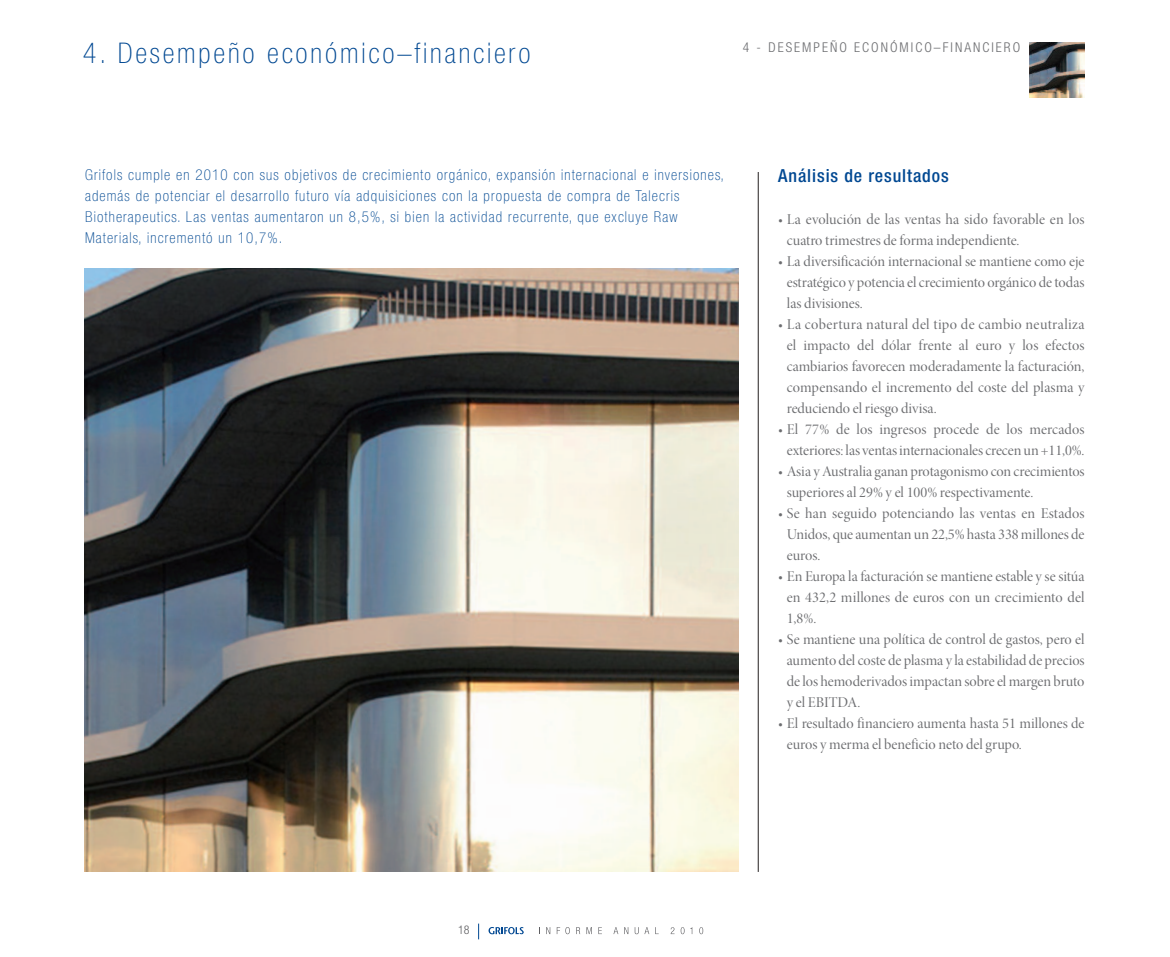
<style>
.page{position:relative;width:1170px;height:957px;background:#fff}
.page>*{position:absolute;margin:0;border:0;box-sizing:border-box;transform-origin:0 0}
.t1{font:100 condensed 28.5px "Helvetica Neue LT Std";letter-spacing:.1em;color:#014892}
.t2{font:500 condensed 18px "Helvetica Neue LT Std";letter-spacing:.05em;color:#014892}
.t3{font:15px/21px "Minion Pro Disp";color:#6c6d70;text-align:justify}
.t4{font:100 condensed 15px/21px "Helvetica Neue LT Std";letter-spacing:.075em;color:#014892}
.t5{font:300 condensed 13.5px "Helvetica Neue LT Std";letter-spacing:.15em;color:#6c6d70}
.t6{font:300 condensed 12px "Helvetica Neue LT Std";color:#5f5f62}
</style>
<div class="page">
<svg style="left:488px;top:927px;width:35px;height:7px"></svg>
<svg style="left:546px;top:927px;width:4px;height:7px"></svg>
<svg style="left:556px;top:927px;width:13px;height:7px"></svg>
<svg style="left:576px;top:927px;width:4px;height:7px"></svg>
<svg style="left:586px;top:927px;width:6px;height:7px"></svg>
<svg style="left:598px;top:927px;width:4px;height:7px"></svg>
<svg style="left:613px;top:927px;width:5px;height:7px"></svg>
<svg style="left:624px;top:927px;width:4px;height:7px"></svg>
<svg style="left:634px;top:927px;width:4px;height:7px"></svg>
<svg style="left:644px;top:927px;width:5px;height:7px"></svg>
<svg style="left:670px;top:927px;width:4px;height:7px"></svg>
<svg style="left:680px;top:927px;width:4px;height:7px"></svg>
<svg style="left:699px;top:927px;width:4px;height:7px"></svg>
<svg style="left:478px;top:923px;width:1px;height:16px"></svg>
<img style="left:1029px;top:43px;width:55px;height:55px">
<hr style="left:758px;top:172px;width:1px;height:700px;background:#231f20">
<img style="left:84px;top:269px;width:654px;height:603px">
<h1 class="t1" style="left:83px;top:43px;width:449px">4. Desempeño económico–financiero</h1>
<p class="t5" style="left:742px;top:43px;width:279px">4 - DESEMPEÑO ECONÓMICO–FINANCIERO</p>
<p class="t4" style="left:85px;top:165px;width:640px">Grifols cumple en 2010 con sus objetivos de crecimiento orgánico, expansión internacional e inversiones, además de potenciar el desarrollo futuro vía adquisiciones con la propuesta de compra de Talecris Biotherapeutics. Las ventas aumentaron un 8,5%, si bien la actividad recurrente, que excluye Raw Materials, incrementó un 10,7%.</p>
<p class="t2" style="left:778px;top:169px;width:172px">Análisis de resultados</p>
<p class="t3" style="left:786px;top:210px;width:299px;text-indent:-9px">• La evolución de las ventas ha sido favorable en los cuatro trimestres de forma independiente.</p>
<p class="t3" style="left:786px;top:252px;width:299px;text-indent:-9px">• La diversificación internacional se mantiene como eje estratégico y potencia elcrecimiento orgánico detodas las divisiones.</p>
<p class="t3" style="left:786px;top:315px;width:299px;text-indent:-9px">• La cobertura natural del tipo de cambio neutraliza el impacto del dólar frente al euro y los efectos cambiarios favorecen moderadamente la facturación, compensando el incremento del coste del plasma y reduciendo el riesgo divisa.</p>
<p class="t3" style="left:778px;top:420px;width:308px;text-align:center">• El 77% de los ingresos procede de los mercados exteriores: las ventasinternacionalescrecen un +11,0%.</p>
<p class="t3" style="left:786px;top:462px;width:299px;text-indent:-9px">• Asia yAustralia ganan protagonismo con crecimientos superiores al 29% y el 100% respectivamente.</p>
<p class="t3" style="left:786px;top:504px;width:299px;text-indent:-9px">• Se han seguido potenciando las ventas en Estados Unidos, que aumentan un 22,5%hasta 338millones de euros.</p>
<p class="t3" style="left:786px;top:567px;width:299px;text-indent:-9px">• En Europa la facturación se mantiene estable y se sitúa en 432,2 millones de euros con un crecimiento del 1,8%.</p>
<p class="t3" style="left:786px;top:630px;width:299px;text-indent:-9px">• Se mantiene una política de control de gastos, pero el aumento delcoste de plasma y la estabilidad de precios de los hemoderivados impactan sobre el margen bruto y el EBITDA.</p>
<p class="t3" style="left:786px;top:714px;width:299px;text-indent:-9px">• El resultado financiero aumenta hasta 51 millones de euros y merma el beneficio neto del grupo.</p>
<p class="t6" style="left:458px;top:926px;width:13px">18</p>
</div>
